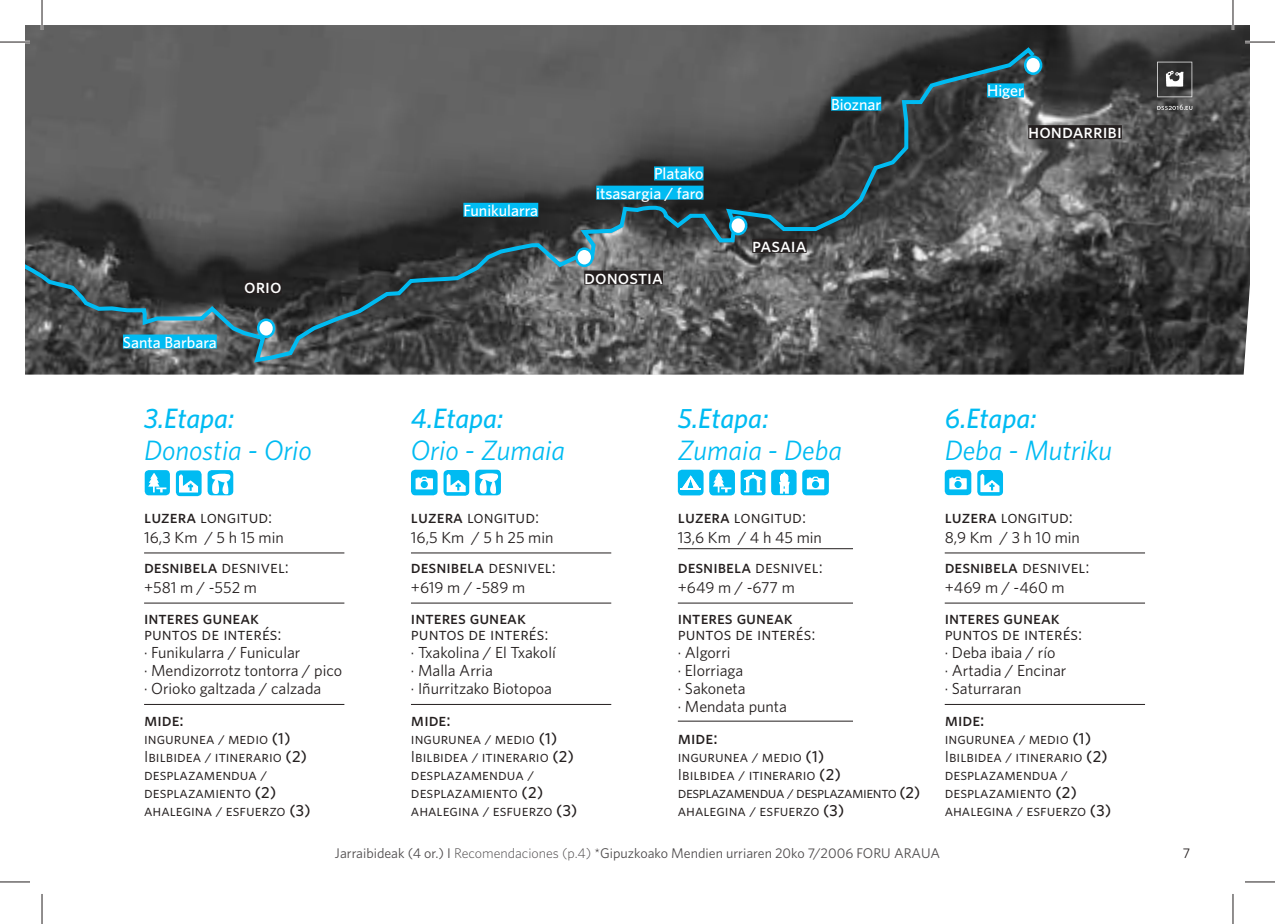
<style>
.page{position:relative;width:1275px;height:924px;background:#fff}
.page>*{position:absolute;margin:0;border:0;box-sizing:border-box;transform-origin:0 0}
.t1{font:italic 28px "Whitney HTF";color:#00bbf2}
.t2{font:italic 500 28px "Whitney HTF";color:#00bbf2}
.t3{font:20px "Whitney HTF Medium SC";color:#fff}
.t4{font:18px "Whitney HTF Medium SC";color:#241f1f}
.t5{font:18px "Whitney HTF Book SC";color:#241f1f}
.t6{font:16px/18px "Whitney HTF Book SC";color:#241f1f}
.t7{font:16px/18px "Whitney HTF";color:#241f1f}
.t8{font:500 16px/19.2px "Whitney HTF";color:#fff;text-align:right}
.t9{font:14px "Whitney HTF";color:#4e4b4c}
.t10{font:14px "Whitney HTF";color:#241f1f}
.s1{font-family:"Whitney HTF Medium SC"}
.s2{font-family:"Whitney HTF Book SC"}
.s3{font-family:"Whitney HTF";font-weight:500}
.s4{font-weight:300}
</style>
<div class="page">
<img style="left:25px;top:25px;width:1225px;height:349px">
<svg style="left:1157px;top:104px;width:35px;height:6px"></svg>
<svg style="left:1157px;top:62px;width:35px;height:35px"></svg>
<div style="left:176px;top:470px;width:26px;height:26px;background:#00bbf2;border-radius:4px"></div>
<svg style="left:179px;top:474px;width:19px;height:18px"></svg>
<svg style="left:443px;top:470px;width:26px;height:25px"></svg>
<svg style="left:447px;top:473px;width:19px;height:19px"></svg>
<svg style="left:977px;top:470px;width:26px;height:25px"></svg>
<svg style="left:980px;top:473px;width:19px;height:19px"></svg>
<hr style="left:144px;top:703px;width:200px;height:1px;background:#241f1f">
<hr style="left:411px;top:703px;width:200px;height:1px;background:#241f1f">
<hr style="left:678px;top:720px;width:175px;height:1px;background:#241f1f">
<hr style="left:944px;top:703px;width:201px;height:1px;background:#241f1f">
<hr style="left:144px;top:602px;width:200px;height:1px;background:#241f1f">
<hr style="left:411px;top:602px;width:200px;height:1px;background:#241f1f">
<hr style="left:678px;top:602px;width:175px;height:1px;background:#241f1f">
<hr style="left:944px;top:602px;width:201px;height:1px;background:#241f1f">
<hr style="left:144px;top:552px;width:200px;height:1px;background:#241f1f">
<hr style="left:411px;top:552px;width:200px;height:1px;background:#241f1f">
<hr style="left:678px;top:548px;width:175px;height:1px;background:#241f1f">
<hr style="left:944px;top:552px;width:201px;height:1px;background:#241f1f">
<div style="left:709px;top:469px;width:26px;height:26px;background:#00bbf2;border-radius:4px"></div>
<svg style="left:713px;top:472px;width:18px;height:20px"></svg>
<div style="left:802px;top:469px;width:27px;height:26px;background:#00bbf2;border-radius:4px"></div>
<svg style="left:807px;top:476px;width:17px;height:13px"></svg>
<div style="left:944px;top:469px;width:27px;height:26px;background:#00bbf2;border-radius:4px"></div>
<svg style="left:949px;top:476px;width:17px;height:13px"></svg>
<div style="left:411px;top:469px;width:26px;height:26px;background:#00bbf2;border-radius:4px"></div>
<svg style="left:415px;top:476px;width:18px;height:13px"></svg>
<div style="left:678px;top:469px;width:25px;height:26px;background:#00bbf2;border-radius:4px"></div>
<svg style="left:680px;top:475px;width:21px;height:14px"></svg>
<div style="left:208px;top:470px;width:25px;height:25px;background:#00bbf2;border-radius:4px"></div>
<svg style="left:212px;top:473px;width:18px;height:21px"></svg>
<div style="left:475px;top:469px;width:26px;height:26px;background:#00bbf2;border-radius:4px"></div>
<svg style="left:479px;top:473px;width:19px;height:20px"></svg>
<div style="left:740px;top:469px;width:25px;height:26px;background:#00bbf2;border-radius:3px"></div>
<svg style="left:743px;top:472px;width:20px;height:20px"></svg>
<div style="left:145px;top:470px;width:25px;height:25px;background:#00bbf2;border-radius:4px"></div>
<svg style="left:148px;top:473px;width:18px;height:19px"></svg>
<div style="left:771px;top:469px;width:25px;height:26px;background:#00bbf2;border-radius:4px"></div>
<svg style="left:779px;top:471px;width:10px;height:22px"></svg>
<svg style="left:25px;top:44px;width:1013px;height:321px;background:#505455"></svg>
<div style="left:729px;top:216px;width:18px;height:19px;background:#fff;border:3px solid #00bbf2;border-radius:50%"></div>
<div style="left:575px;top:247px;width:18px;height:20px;background:#fff;border:3px solid #00bbf2;border-radius:50%"></div>
<div style="left:257px;top:318px;width:18px;height:20px;background:#fff;border:3px solid #00bbf2;border-radius:50%"></div>
<div style="left:1024px;top:55px;width:18px;height:20px;background:#fff;border:3px solid #00bbf2;border-radius:50%"></div>
<div style="left:463px;top:203px;width:75px;height:14px;background:#00bbf2"></div>
<div style="left:654px;top:166px;width:49px;height:14px;background:#00bbf2"></div>
<div style="left:596px;top:185px;width:107px;height:14px;background:#00bbf2"></div>
<div style="left:123px;top:334px;width:94px;height:14px;background:#00bbf2"></div>
<div style="left:831px;top:97px;width:50px;height:14px;background:#00bbf2"></div>
<div style="left:987px;top:83px;width:37px;height:14px;background:#00bbf2"></div>
<div style="left:1028px;top:125px;width:93px;height:14px;background:#241f1f"></div>
<div style="left:752px;top:239px;width:54px;height:14px;background:#241f1f"></div>
<div style="left:584px;top:270px;width:79px;height:14px;background:#241f1f"></div>
<div style="left:244px;top:280px;width:38px;height:14px;background:#241f1f"></div>
<svg style="left:25px;top:229px;width:1px;height:14px"></svg>
<hr style="left:0;top:41px;width:30px;height:2px;background:#fff">
<hr style="left:1245px;top:41px;width:30px;height:2px;background:#fff">
<hr style="left:41px;top:0;width:2px;height:30px;background:#fff">
<hr style="left:1231px;top:0;width:3px;height:30px;background:#fff">
<hr style="left:0;top:42px;width:30px;height:1px;background:#241f1f">
<hr style="left:1245px;top:42px;width:30px;height:1px;background:#241f1f">
<hr style="left:0;top:881px;width:30px;height:1px;background:#241f1f">
<hr style="left:1245px;top:881px;width:30px;height:1px;background:#241f1f">
<hr style="left:42px;top:0;width:1px;height:30px;background:#241f1f">
<hr style="left:42px;top:893px;width:1px;height:30px;background:#241f1f">
<hr style="left:1232px;top:0;width:1px;height:30px;background:#241f1f">
<hr style="left:1232px;top:893px;width:1px;height:30px;background:#241f1f">
<p class="t8" style="left:123px;top:332px;width:95px">Santa Barbara</p>
<p class="t3" style="left:244px;top:274px;width:39px">orio</p>
<h1 class="t2" style="left:144px;top:401px;width:92px">3.Etapa:</h1>
<h1 class="t1" style="left:144px;top:433px;width:169px">Donostia - Orio</h1>
<p class="t5" style="left:144px;top:506px;width:130px"><span class="s1">luzera</span> longitud:</p>
<p class="t7" style="left:144px;top:528px;width:141px">16,3 Km / 5 h 15 min</p>
<p class="t4" style="left:144px;top:555px;width:146px">desnibela <span class="s2">desnivel:</span></p>
<p class="t7" style="left:144px;top:577px;width:114px">+581 m / -552 m</p>
<p class="t4" style="left:144px;top:607px;width:116px">interes guneak</p>
<p class="t5" style="left:144px;top:623px;width:139px">puntos de interés:</p>
<p class="t7" style="left:144px;top:643px;width:199px">· Funikularra / Funicular<br>· Mendizorrotz tontorra / pico · Orioko galtzada / calzada</p>
<p class="t4" style="left:144px;top:708px;width:41px">mide:</p>
<p class="t6" style="left:144px;top:728px;width:168px">ingurunea / medio <span class="s3">(1)<br></span>Ibilbidea / itinerario <span class="s3">(2) </span>desplazamendua / desplazamiento <span class="s3">(2) </span>ahalegina / esfuerzo <span class="s3">(3)</span></p>
<p class="t8" style="left:463px;top:200px;width:76px">Funikularra</p>
<p class="t8" style="left:596px;top:164px;width:109px">Platako itsasargia / faro</p>
<p class="t3" style="left:584px;top:264px;width:80px">donostia</p>
<p class="t8" style="left:831px;top:94px;width:52px">Bioznar</p>
<p class="t3" style="left:752px;top:233px;width:56px">pasaia</p>
<p class="t8" style="left:987px;top:81px;width:38px">Higer</p>
<p class="t3" style="left:1028px;top:119px;width:95px">hondarribi</p>
<h1 class="t2" style="left:411px;top:401px;width:94px">4.Etapa:</h1>
<h1 class="t1" style="left:411px;top:433px;width:156px">Orio - Zumaia</h1>
<p class="t5" style="left:411px;top:506px;width:130px"><span class="s1">luzera</span> longitud:</p>
<p class="t7" style="left:411px;top:528px;width:144px">16,5 Km / 5 h 25 min</p>
<p class="t4" style="left:411px;top:555px;width:146px">desnibela <span class="s2">desnivel:</span></p>
<p class="t7" style="left:411px;top:577px;width:116px">+619 m / -589 m</p>
<p class="t4" style="left:411px;top:607px;width:116px">interes guneak</p>
<p class="t5" style="left:411px;top:623px;width:139px">puntos de interés:</p>
<p class="t7" style="left:411px;top:643px;width:146px">· Txakolina / El Txakolí · Malla Arria<br>· Iñurritzako Biotopoa</p>
<p class="t4" style="left:411px;top:708px;width:41px">mide:</p>
<p class="t6" style="left:411px;top:728px;width:168px">ingurunea / medio <span class="s3">(1)<br></span>Ibilbidea / itinerario <span class="s3">(2) </span>desplazamendua / desplazamiento <span class="s3">(2) </span>ahalegina / esfuerzo <span class="s3">(3)</span></p>
<h1 class="t2" style="left:678px;top:401px;width:92px">5.Etapa:</h1>
<h1 class="t1" style="left:678px;top:433px;width:165px">Zumaia - Deba</h1>
<p class="t5" style="left:678px;top:506px;width:130px"><span class="s1">luzera</span> longitud:</p>
<p class="t7" style="left:678px;top:528px;width:145px">13,6 Km / 4 h 45 min</p>
<p class="t4" style="left:678px;top:555px;width:146px">desnibela <span class="s2">desnivel:</span></p>
<p class="t7" style="left:678px;top:577px;width:118px">+649 m / -677 m</p>
<p class="t4" style="left:678px;top:607px;width:116px">interes guneak</p>
<p class="t5" style="left:678px;top:623px;width:139px">puntos de interés:</p>
<p class="t7" style="left:678px;top:643px;width:111px">· Algorri<br>· Elorriaga<br>· Sakoneta<br>· Mendata punta</p>
<p class="t4" style="left:678px;top:726px;width:41px">mide:</p>
<p class="t6" style="left:678px;top:746px;width:244px">ingurunea / medio <span class="s3">(1)<br></span>Ibilbidea / itinerario <span class="s3">(2) </span>desplazamendua / desplazamiento <span class="s3">(2) </span>ahalegina / esfuerzo <span class="s3">(3)</span></p>
<h1 class="t2" style="left:944px;top:401px;width:94px">6.Etapa:</h1>
<h1 class="t1" style="left:944px;top:433px;width:169px">Deba - Mutriku</h1>
<p class="t5" style="left:944px;top:506px;width:130px"><span class="s1">luzera</span> longitud:</p>
<p class="t7" style="left:944px;top:528px;width:137px">8,9 Km / 3 h 10 min</p>
<p class="t4" style="left:944px;top:555px;width:146px">desnibela <span class="s2">desnivel:</span></p>
<p class="t7" style="left:944px;top:577px;width:121px">+469 m / -460 m</p>
<p class="t4" style="left:944px;top:607px;width:116px">interes guneak</p>
<p class="t5" style="left:944px;top:623px;width:139px">puntos de interés:</p>
<p class="t7" style="left:944px;top:643px;width:123px">· Deba ibaia / río<br>· Artadia / Encinar · Saturraran</p>
<p class="t4" style="left:944px;top:708px;width:41px">mide:</p>
<p class="t6" style="left:944px;top:728px;width:168px">ingurunea / medio <span class="s3">(1)<br></span>Ibilbidea / itinerario <span class="s3">(2) </span>desplazamendua / desplazamiento <span class="s3">(2) </span>ahalegina / esfuerzo <span class="s3">(3)</span></p>
<p class="t9" style="left:335px;top:844px;width:606px">Jarraibideak (4 or.) I <span class="s4">Recomendaciones (p.4)</span> *Gipuzkoako Mendien urriaren 20ko 7/2006 FORU ARAUA</p>
<p class="t10" style="left:1183px;top:844px;width:9px">7</p>
</div>
